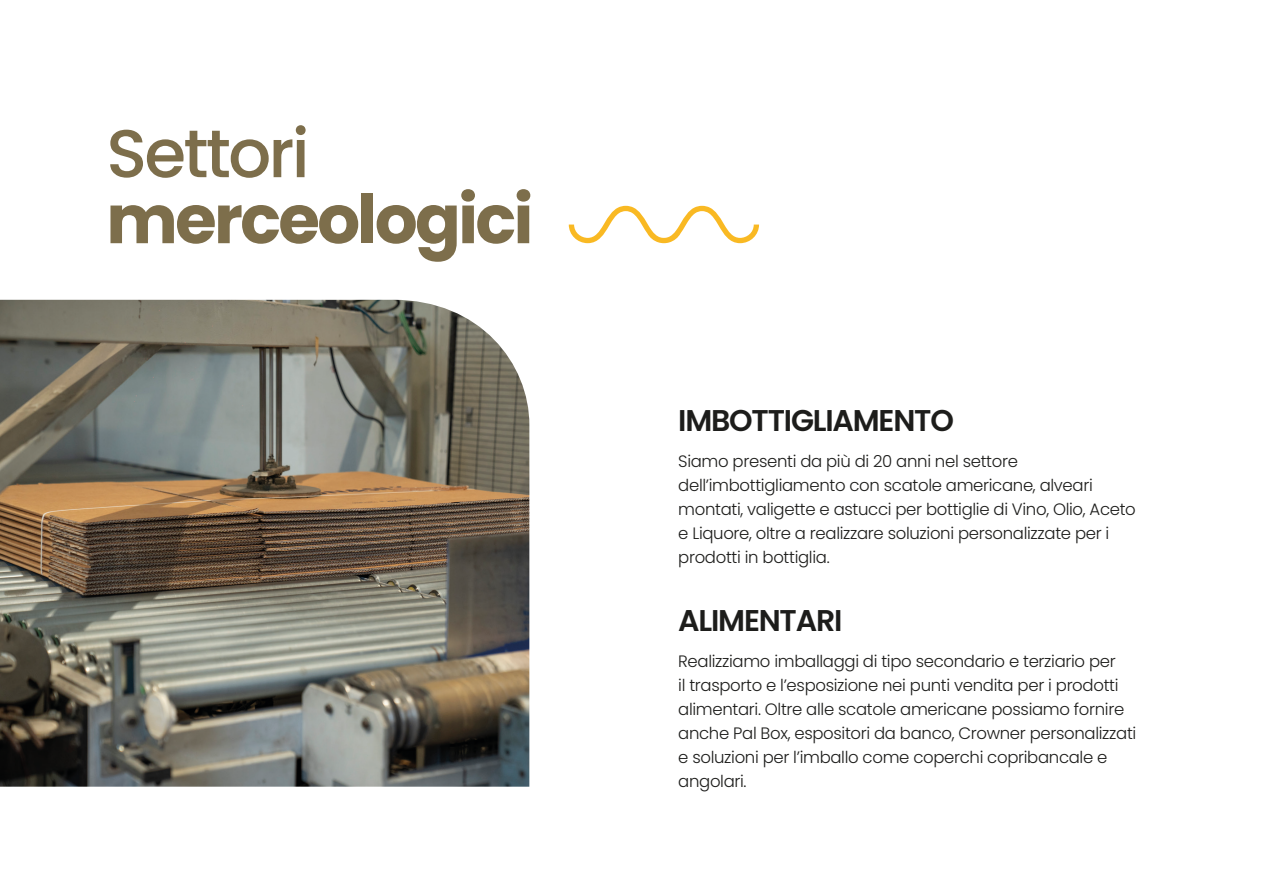
<style>
.page{position:relative;width:1263px;height:893px;background:#fff}
.page>*{position:absolute;margin:0;border:0;box-sizing:border-box;transform-origin:0 0}
.t1{font:700 67.5px "Poppins";letter-spacing:-.04em;color:#7d6e4b}
.t2{font:500 67.5px "Poppins";letter-spacing:-.04em;color:#7d6e4b}
.t3{font:600 30px "Poppins";letter-spacing:-.04em;color:#1d1d1b}
.t4{font:300 16.5px/24px "Poppins";letter-spacing:-.02em;color:#1d1d1b}
</style>
<div class="page">
<svg style="left:569px;top:206px;width:190px;height:37px"></svg>
<img style="left:0;top:300px;width:529px;height:487px">
<h1 class="t2" style="left:106px;top:114px;width:205px">Settori</h1>
<h1 class="t1" style="left:106px;top:180px;width:429px">merceologici</h1>
<h2 class="t3" style="left:678px;top:403px;width:277px">IMBOTTIGLIAMENTO</h2>
<p class="t4" style="left:678px;top:449px;width:459px">Siamo presenti da più di 20 anni nel settore dell’imbottigliamento con scatole americane, alveari montati, valigette e astucci per bottiglie di Vino, Olio, Aceto e Liquore, oltre a realizzare soluzioni personalizzate per i prodotti in bottiglia.</p>
<h2 class="t3" style="left:678px;top:603px;width:166px">ALIMENTARI</h2>
<p class="t4" style="left:678px;top:649px;width:460px">Realizziamo imballaggi di tipo secondario e terziario per<br>il trasporto e l’esposizione nei punti vendita per i prodotti alimentari. Oltre alle scatole americane possiamo fornire anche Pal Box, espositori da banco, Crowner personalizzati e soluzioni per l’imballo come coperchi copribancale e angolari.</p>
</div>
